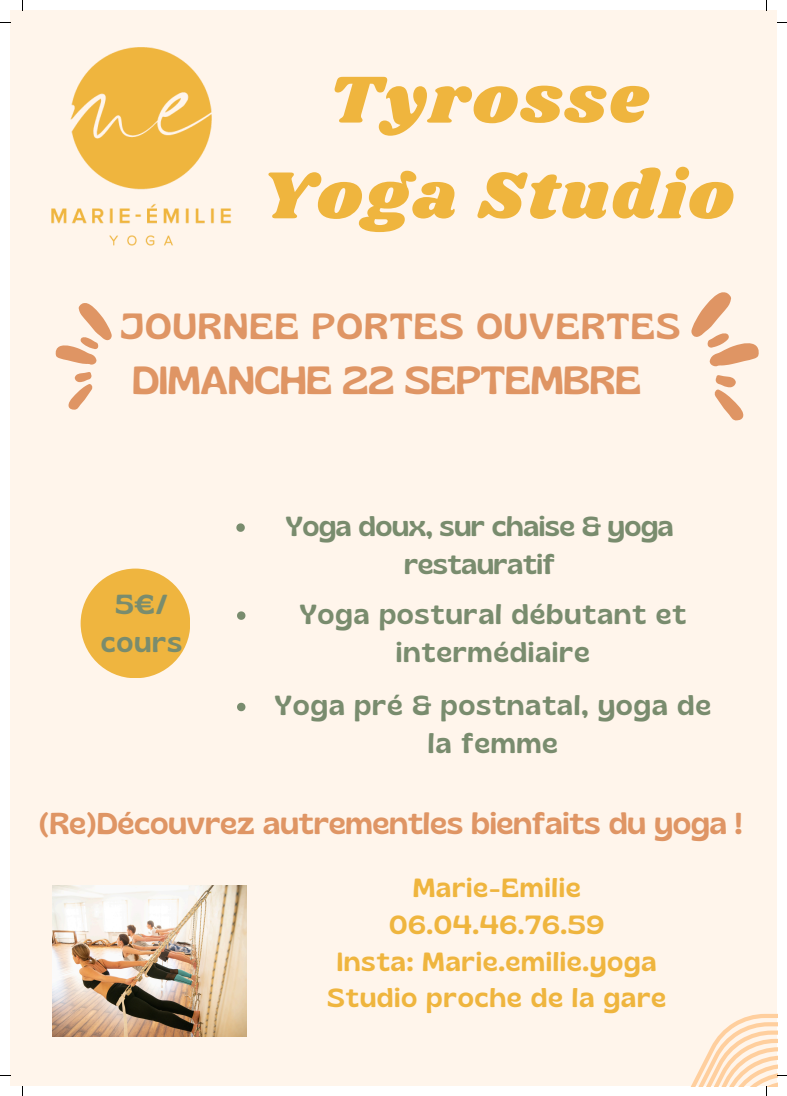
<style>
.page{position:relative;width:787px;height:1096px;background:#fff}
.page>*{position:absolute;margin:0;border:0;box-sizing:border-box;transform-origin:0 0}
.t1{font:68.75px/95.6px "Shrikhand";letter-spacing:.05em;color:#efb53e;text-align:center}
.t2{font:39.12px "Gliker";color:#df9564}
.t3{font:36.25px "Gliker";letter-spacing:.05em;color:#df9564}
.t4{font:30px "Gliker";letter-spacing:.01em;color:#df9564}
.t5{font:27.5px/38.5px "Gliker";letter-spacing:.05em;color:#798c6e;text-align:center}
.t6{font:27.5px/38.5px "Gliker";color:#798c6e;text-align:center}
.t7{font:26.25px "Gliker";letter-spacing:.05em;color:#efb53e}
</style>
<div class="page">
<div style="left:10px;top:10px;width:767px;height:1076px;background:#fff5eb"></div>
<svg style="left:55px;top:303px;width:57px;height:107px"></svg>
<svg style="left:691px;top:292px;width:68px;height:128px"></svg>
<img style="left:51px;top:48px;width:180px;height:198px">
<img style="left:52px;top:885px;width:194px;height:151px">
<svg style="left:236px;top:523px;width:9px;height:9px"></svg>
<svg style="left:237px;top:611px;width:8px;height:8px"></svg>
<svg style="left:237px;top:702px;width:8px;height:9px"></svg>
<div style="left:81px;top:568px;width:109px;height:110px;background:#efb53f;border-radius:50%"></div>
<svg style="left:690px;top:1013px;width:97px;height:82px"></svg>
<p class="t1" style="left:260px;top:54px;width:476px">Tyrosse<br>Yoga Studio</p>
<p class="t3" style="left:121px;top:304px;width:561px">JOURNEE PORTES OUVERTES</p>
<p class="t2" style="left:132px;top:356px;width:510px">DIMANCHE 22 SEPTEMBRE</p>
<p class="t5" style="left:101px;top:585px;width:82px;line-height:37.5px">5€/ cours</p>
<p class="t6" style="left:286px;top:506px;width:389px">Yoga doux, sur chaise &amp; yoga restauratif</p>
<h2 class="t5" style="left:300px;top:594px;width:388px">Yoga postural débutant et intermédiaire</h2>
<h2 class="t5" style="left:275px;top:685px;width:437px">Yoga pré &amp; postnatal, yoga de la femme</h2>
<p class="t4" style="left:39px;top:805px;width:705px">(Re)Découvrez autrementles bienfaits du yoga !</p>
<h3 class="t7" style="left:413px;top:871px;width:169px">Marie-Emilie</h3>
<h3 class="t7" style="left:389px;top:908px;width:216px">06.04.46.76.59</h3>
<p class="t7" style="left:337px;top:945px;width:321px">Insta: Marie.emilie.yoga</p>
<p class="t7" style="left:327px;top:981px;width:340px">Studio proche de la gare</p>
</div>
